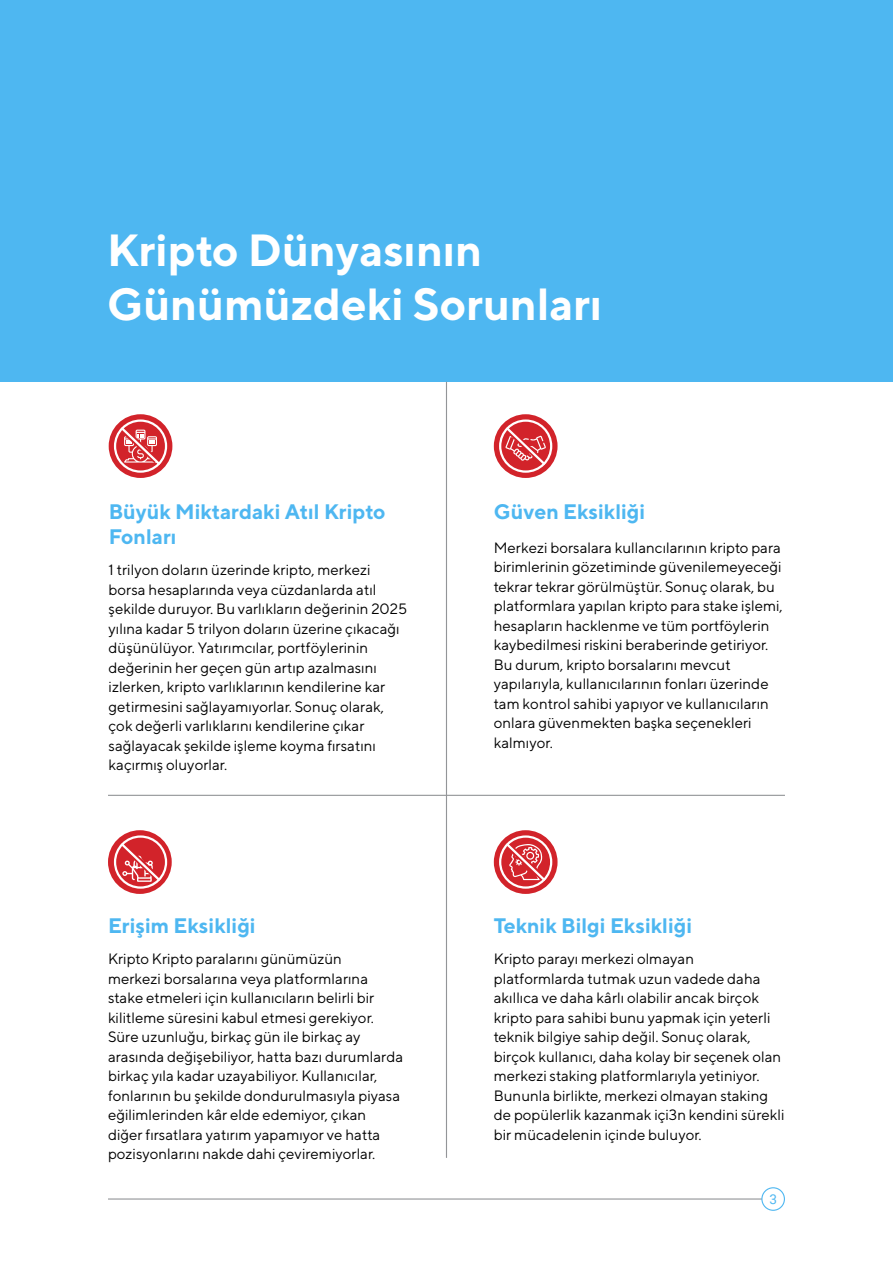
<style>
.page{position:relative;width:893px;height:1263px;background:#fff}
.page>*{position:absolute;margin:0;border:0;box-sizing:border-box;transform-origin:0 0}
.t1{font:700 45px/54px "TT Norms";color:#fff}
.t2{font:700 21px/25.2px "TT Norms";color:#4eb7f1}
.t3{font:15px/19.5px "TT Norms";color:#000}
.t4{font:13.5px "Roboto";color:#4eb7f1}
</style>
<div class="page">
<hr style="left:108px;top:1198px;width:677px;height:1px;background:#939598">
<div style="left:762px;top:1188px;width:22px;height:22px;background:#fff;border-radius:50%"></div>
<div style="left:761px;top:1187px;width:24px;height:24px;border:1px solid #4eb7f1;border-radius:50%"></div>
<div style="left:0;top:0;width:893px;height:382px;background:#4eb7f1"></div>
<svg style="left:109px;top:414px;width:63px;height:64px"></svg>
<svg style="left:494px;top:414px;width:64px;height:64px"></svg>
<hr style="left:108px;top:795px;width:677px;height:1px;background:#939598">
<hr style="left:446px;top:382px;width:1px;height:776px;background:#939598">
<div style="left:114px;top:419px;width:53px;height:54px;border:2px solid #fff;border-radius:50%"></div>
<svg style="left:116px;top:423px;width:49px;height:46px;background:#de5f64"></svg>
<div style="left:499px;top:419px;width:53px;height:54px;border:2px solid #fff;border-radius:50%"></div>
<svg style="left:501px;top:423px;width:49px;height:46px;background:#db5359"></svg>
<svg style="left:108px;top:830px;width:64px;height:64px"></svg>
<svg style="left:494px;top:830px;width:64px;height:64px"></svg>
<div style="left:114px;top:835px;width:53px;height:54px;border:2px solid #fff;border-radius:50%"></div>
<svg style="left:116px;top:839px;width:49px;height:46px;background:#dc555a"></svg>
<div style="left:499px;top:835px;width:53px;height:54px;border:2px solid #fff;border-radius:50%"></div>
<svg style="left:501px;top:839px;width:49px;height:46px;background:#dc595e"></svg>
<h1 class="t1" style="left:107px;top:223px;width:497px">Kripto Dünyasının<br>Günümüzdeki Sorunları</h1>
<h2 class="t2" style="left:109px;top:499px;width:278px">Büyük Miktardaki Atıl Kripto<br>Fonları</h2>
<h2 class="t2" style="left:494px;top:499px;width:153px">Güven Eksikliği</h2>
<p class="t3" style="left:494px;top:538px;width:291px">Merkezi borsalara kullancılarının kripto para birimlerinin gözetiminde güvenilemeyeceği tekrar tekrar görülmüştür. Sonuç olarak, bu platformlara yapılan kripto para stake işlemi, hesapların hacklenme ve tüm portföylerin kaybedilmesi riskini beraberinde getiriyor.<br>Bu durum, kripto borsalarını mevcut yapılarıyla, kullanıcılarının fonları üzerinde tam kontrol sahibi yapıyor ve kullanıcıların onlara güvenmekten başka seçenekleri kalmıyor.</p>
<p class="t3" style="left:109px;top:560px;width:300px">1 trilyon doların üzerinde kripto, merkezi borsa hesaplarında veya cüzdanlarda atıl şekilde duruyor. Bu varlıkların değerinin 2025 yılına kadar 5 trilyon doların üzerine çıkacağı düşünülüyor. Yatırımcılar, portföylerinin değerinin her geçen gün artıp azalmasını izlerken, kripto varlıklarının kendilerine kar getirmesini sağlayamıyorlar. Sonuç olarak, çok değerli varlıklarını kendilerine çıkar sağlayacak şekilde işleme koyma fırsatını kaçırmış oluyorlar.</p>
<h2 class="t2" style="left:108px;top:913px;width:149px">Erişim Eksikliği</h2>
<p class="t3" style="left:108px;top:949px;width:297px">Kripto Kripto paralarını günümüzün<br>merkezi borsalarına veya platformlarına stake etmeleri için kullanıcıların belirli bir kilitleme süresini kabul etmesi gerekiyor.<br>Süre uzunluğu, birkaç gün ile birkaç ay arasında değişebiliyor, hatta bazı durumlarda birkaç yıla kadar uzayabiliyor. Kullanıcılar, fonlarının bu şekilde dondurulmasıyla piyasa eğilimlerinden kâr elde edemiyor, çıkan diğer fırsatlara yatırım yapamıyor ve hatta pozisyonlarını nakde dahi çeviremiyorlar.</p>
<h2 class="t2" style="left:494px;top:913px;width:200px">Teknik Bilgi Eksikliği</h2>
<p class="t3" style="left:494px;top:949px;width:292px">Kripto parayı merkezi olmayan platformlarda tutmak uzun vadede daha akıllıca ve daha kârlı olabilir ancak birçok kripto para sahibi bunu yapmak için yeterli teknik bilgiye sahip değil. Sonuç olarak, birçok kullanıcı, daha kolay bir seçenek olan merkezi staking platformlarıyla yetiniyor.<br>Bununla birlikte, merkezi olmayan staking de popülerlik kazanmak içi3n kendini sürekli bir mücadelenin içinde buluyor.</p>
<p class="t4" style="left:769px;top:1191px;width:9px">3</p>
</div>
